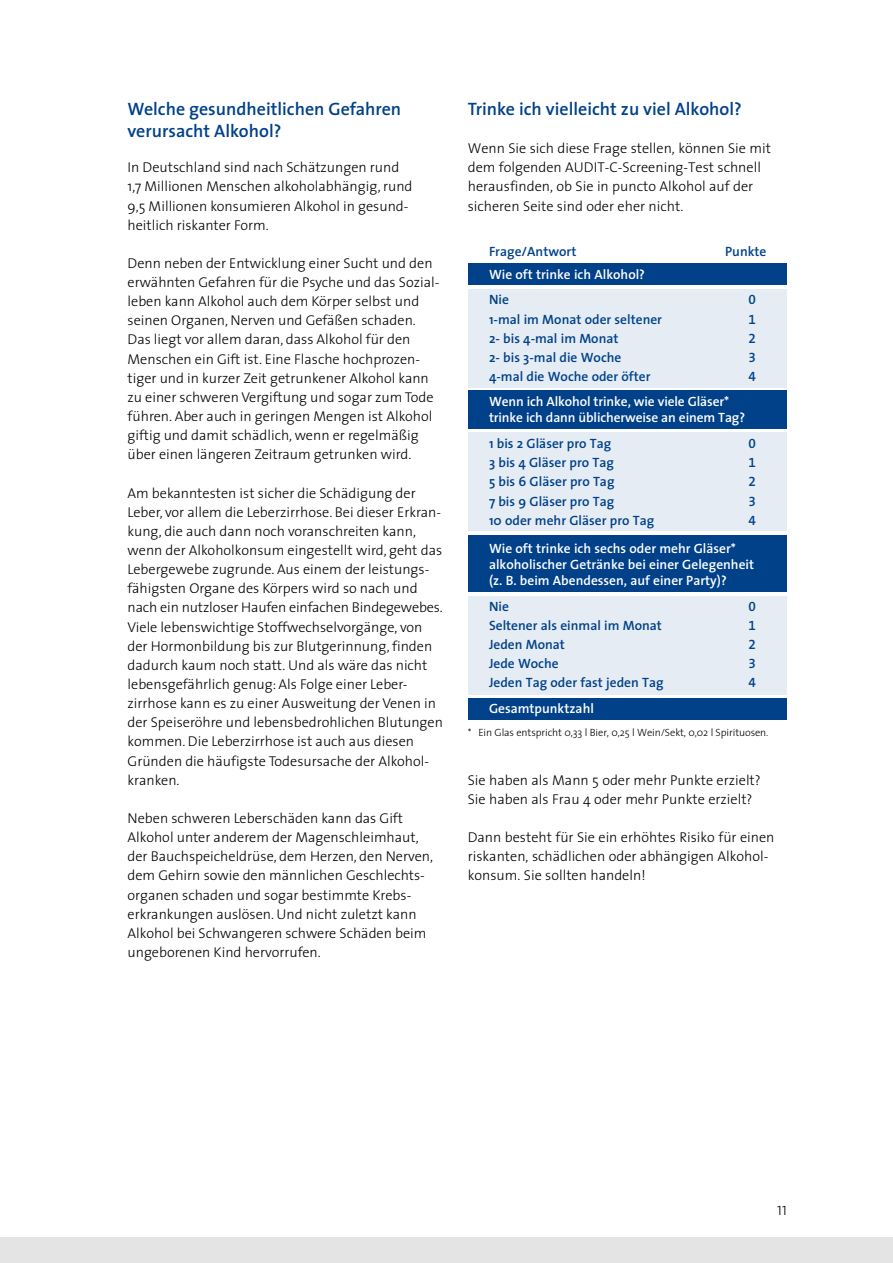
<style>
.page{position:relative;width:893px;height:1263px;background:#fff}
.page>*{position:absolute;margin:0;border:0;box-sizing:border-box;transform-origin:0 0}
.t1{font:600 18px/22.5px "The Sans";color:#004189}
.t2{font:300 14.25px/19.2px "The Sans";color:#000}
.t3{font:600 13.5px "The Sans";color:#004189}
.t4{font:600 13.5px/16.2px "The Sans";color:#fff}
.t5{font:13.5px "The Sans Semi Bold Expert";color:#004189}
.t6{font:13.5px "The Sans Light Caps";color:#000}
.t7{font:300 10.5px "The Sans";letter-spacing:-.01em;color:#000}
</style>
<div class="page">
<div style="left:468px;top:264px;width:319px;height:21px;background:#004189"></div>
<div style="left:468px;top:699px;width:319px;height:21px;background:#004189"></div>
<div style="left:468px;top:391px;width:319px;height:38px;background:#004189"></div>
<div style="left:468px;top:535px;width:319px;height:57px;background:#004189"></div>
<div style="left:468px;top:289px;width:319px;height:98px;background:#e6ecf3"></div>
<div style="left:468px;top:433px;width:319px;height:98px;background:#e6ecf3"></div>
<div style="left:468px;top:596px;width:319px;height:98px;background:#e6ecf3"></div>
<div style="left:0;top:1237px;width:893px;height:26px;background:#e4e4e4"></div>
<p class="t1" style="left:128px;top:97px;width:275px">Welche gesundheitlichen Gefahren verursacht Alkohol?</p>
<p class="t2" style="left:128px;top:157px;width:286px">In Deutschland sind nach Schätzungen rund 1,7 Millionen Menschen alkoholabhängig, rund 9,5 Millionen konsumieren Alkohol in gesund&shy;heitlich riskanter Form.</p>
<p class="t2" style="left:128px;top:253px;width:313px">Denn neben der Entwicklung einer Sucht und den erwähnten Gefahren für die Psyche und das Sozial&shy;leben kann Alkohol auch dem Körper selbst und seinen Organen, Nerven und Gefäßen schaden.<br>Das liegt vor allem daran, dass Alkohol für den Menschen ein Gift ist. Eine Flasche hochprozen&shy;tiger und in kurzer Zeit getrunkener Alkohol kann zu einer schweren Vergiftung und sogar zum Tode führen. Aber auch in geringen Mengen ist Alkohol giftig und damit schädlich, wenn er regelmäßig über einen längeren Zeitraum getrunken wird.</p>
<p class="t2" style="left:128px;top:483px;width:317px">Am bekanntesten ist sicher die Schädigung der Leber, vor allem die Leberzirrhose. Bei dieser Erkran&shy;kung, die auch dann noch voranschreiten kann, wenn der Alkoholkonsum eingestellt wird, geht das Lebergewebe zugrunde. Aus einem der leistungs&shy;fähigsten Organe des Körpers wird so nach und nach ein nutzloser Haufen einfachen Bindegewebes.<br>Viele lebenswichtige Stoffwechselvorgänge, von der Hormonbildung bis zur Blutgerinnung, finden dadurch kaum noch statt. Und als wäre das nicht lebensgefährlich genug: Als Folge einer Leber&shy;zirrhose kann es zu einer Ausweitung der Venen in der Speiseröhre und lebensbedrohlichen Blutungen kommen. Die Leberzirrhose ist auch aus diesen Gründen die häufigste Todesursache der Alkohol&shy;kranken.</p>
<p class="t2" style="left:128px;top:808px;width:307px">Neben schweren Leberschäden kann das Gift Alkohol unter anderem der Magenschleimhaut, der Bauchspeicheldrüse, dem Herzen, den Nerven, dem Gehirn sowie den männlichen Geschlechts&shy;organen schaden und sogar bestimmte Krebs&shy;erkrankungen auslösen. Und nicht zuletzt kann Alkohol bei Schwangeren schwere Schäden beim ungeborenen Kind hervorrufen.</p>
<p class="t1" style="left:468px;top:97px;width:276px">Trinke ich vielleicht zu viel Alkohol?</p>
<p class="t2" style="left:468px;top:138px;width:305px">Wenn Sie sich diese Frage stellen, können Sie mit dem folgenden AUDIT-C-Screening-Test schnell herausfinden, ob Sie in puncto Alkohol auf der sicheren Seite sind oder eher nicht.</p>
<p class="t3" style="left:489px;top:240px;width:89px">Frage/Antwort</p>
<p class="t3" style="left:725px;top:240px;width:43px">Punkte</p>
<p class="t4" style="left:489px;top:265px;width:158px">Wie oft trinke ich Alkohol?</p>
<p class="t3" style="left:489px;top:289px;width:21px">Nie</p>
<p class="t5" style="left:749px;top:289px;width:9px">0</p>
<p class="t3" style="left:489px;top:308px;width:175px">1-mal im Monat oder seltener</p>
<p class="t5" style="left:749px;top:308px;width:9px">1</p>
<p class="t3" style="left:489px;top:327px;width:131px">2- bis 4-mal im Monat</p>
<p class="t5" style="left:749px;top:327px;width:9px">2</p>
<p class="t3" style="left:489px;top:346px;width:134px">2- bis 3-mal die Woche</p>
<p class="t5" style="left:749px;top:346px;width:9px">3</p>
<p class="t3" style="left:489px;top:365px;width:163px">4-mal die Woche oder öfter</p>
<p class="t5" style="left:749px;top:365px;width:9px">4</p>
<p class="t4" style="left:489px;top:393px;width:258px">Wenn ich Alkohol trinke, wie viele Gläser* trinke ich dann üblicherweise an einem Tag?</p>
<p class="t3" style="left:489px;top:432px;width:124px">1 bis 2 Gläser pro Tag</p>
<p class="t5" style="left:749px;top:432px;width:9px">0</p>
<p class="t3" style="left:489px;top:451px;width:126px">3 bis 4 Gläser pro Tag</p>
<p class="t5" style="left:749px;top:451px;width:9px">1</p>
<p class="t3" style="left:489px;top:471px;width:127px">5 bis 6 Gläser pro Tag</p>
<p class="t5" style="left:749px;top:471px;width:9px">2</p>
<p class="t3" style="left:489px;top:490px;width:127px">7 bis 9 Gläser pro Tag</p>
<p class="t5" style="left:749px;top:490px;width:9px">3</p>
<p class="t3" style="left:489px;top:509px;width:167px">10 oder mehr Gläser pro Tag</p>
<p class="t5" style="left:749px;top:509px;width:9px">4</p>
<p class="t4" style="left:489px;top:540px;width:267px">Wie oft trinke ich sechs oder mehr Gläser* alkoholischer Getränke bei einer Gelegenheit (z. B. beim Abendessen, auf einer Party)?</p>
<p class="t3" style="left:489px;top:595px;width:21px">Nie</p>
<p class="t5" style="left:749px;top:595px;width:9px">0</p>
<p class="t3" style="left:489px;top:614px;width:174px">Seltener als einmal im Monat</p>
<p class="t5" style="left:749px;top:614px;width:9px">1</p>
<p class="t3" style="left:489px;top:633px;width:77px">Jeden Monat</p>
<p class="t5" style="left:749px;top:633px;width:9px">2</p>
<p class="t3" style="left:489px;top:652px;width:71px">Jede Woche</p>
<p class="t5" style="left:749px;top:652px;width:9px">3</p>
<p class="t3" style="left:489px;top:672px;width:176px">Jeden Tag oder fast jeden Tag</p>
<p class="t5" style="left:749px;top:672px;width:9px">4</p>
<p class="t4" style="left:489px;top:700px;width:106px">Gesamtpunktzahl</p>
<p class="t7" style="left:468px;top:724px;width:302px">* Ein Glas entspricht 0,33 l Bier, 0,25 l Wein/Sekt, 0,02 l Spirituosen.</p>
<p class="t2" style="left:468px;top:770px;width:295px">Sie haben als Mann 5 oder mehr Punkte erzielt?<br>Sie haben als Frau 4 oder mehr Punkte erzielt?</p>
<p class="t2" style="left:468px;top:827px;width:308px">Dann besteht für Sie ein erhöhtes Risiko für einen riskanten, schädlichen oder abhängigen Alkohol&shy;konsum. Sie sollten handeln!</p>
<p class="t6" style="left:777px;top:1200px;width:11px">11</p>
</div>
